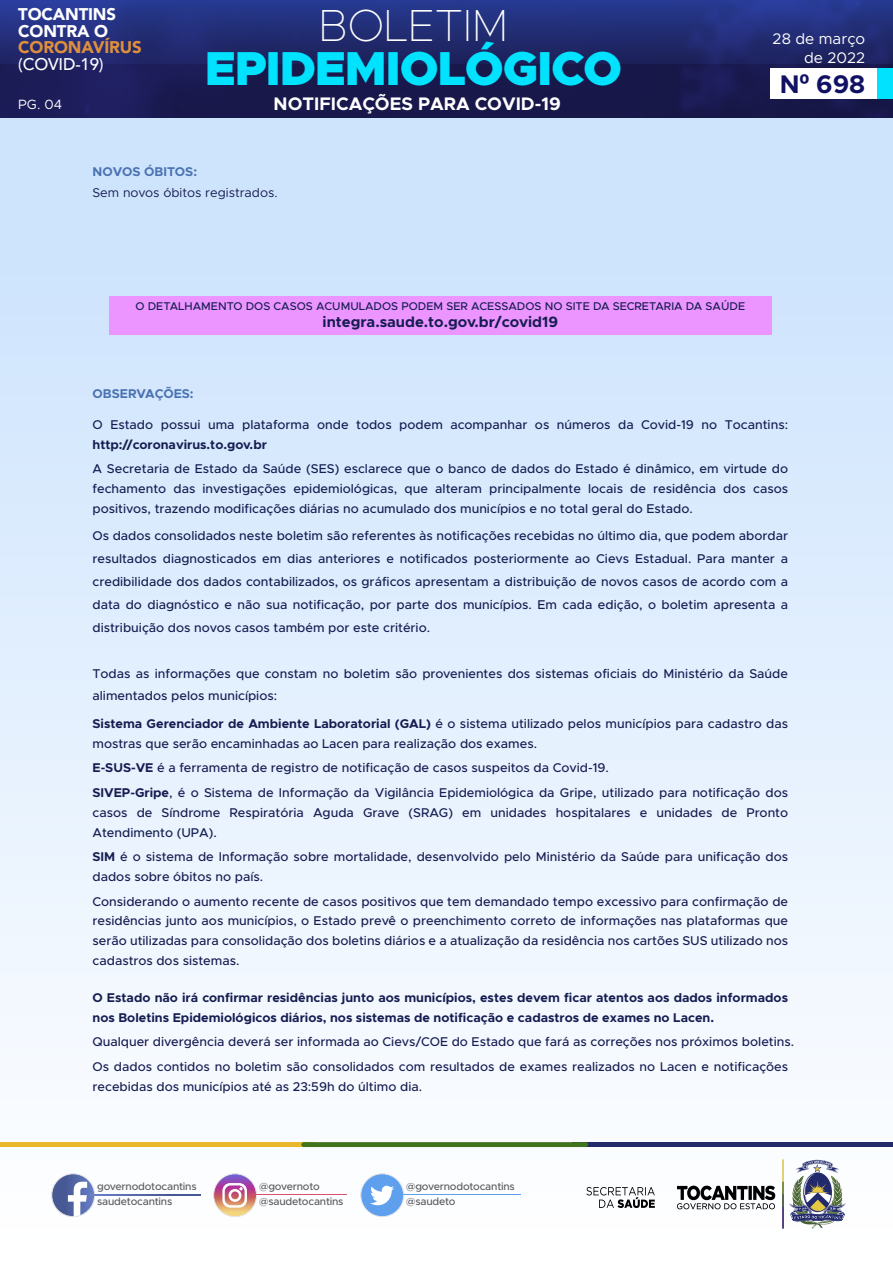
<style>
.page{position:relative;width:893px;height:1263px;background:#fff}
.page>*{position:absolute;margin:0;border:0;box-sizing:border-box;transform-origin:0 0}
.t1{font:900 47.85px "Metropolis";letter-spacing:-.025em;color:#00e2fe}
.t2{font:100 45.15px "Metropolis";color:#fff}
.t3{font:700 25.65px "Metropolis";color:#111163}
.t4{font:700 18.15px "Metropolis";color:#fff}
.t5{font:900 16.8px/16.8px "Avenir";letter-spacing:-.01em;color:#fff}
.t6{font:900 16.8px "Avenir";letter-spacing:-.01em;color:#de8f3d}
.t7{font:500 16.8px "Avenir";letter-spacing:-.01em;color:#fff}
.t8{font:15.3px/18.5px "Metropolis";color:#fff;text-align:right}
.t9{font:700 15px "Metropolis";color:#161d51}
.t10{font:13.5px "Metropolis";color:#fff}
.t11{font:500 12.75px/19.8px "Metropolis";color:#161d51}
.t12{font:700 12.75px/19.8px "Metropolis";color:#161d51}
.t13{font:12.75px "Metropolis";color:#161d51}
.t14{font:700 12.75px "Metropolis";color:#4a72b2}
.t15{font:500 11.25px "Metropolis";color:#161d51}
.t16{font:500 10.65px/15px "Metropolis";letter-spacing:-.02em;color:#5b5b5f}
.s1{font-family:"Arial"}
.s2{font-weight:700}
</style>
<div class="page">
<div style="left:0;top:0;width:893px;height:1240px;background:linear-gradient(to bottom,#c3defc,#fefeff)"></div>
<div style="left:0;top:1142px;width:314px;height:5px;background:#eab82b"></div>
<div style="left:572px;top:1142px;width:321px;height:5px;background:#232a6c"></div>
<div style="left:301px;top:1142px;width:287px;height:5px;background:#42741e;border-radius:2px"></div>
<svg style="left:789px;top:1160px;width:56px;height:68px"></svg>
<hr style="left:782px;top:1194px;width:2px;height:35px;background:#16004f">
<hr style="left:782px;top:1159px;width:2px;height:35px;background:#dbbe40">
<hr style="left:782px;top:1181px;width:2px;height:26px;background:#5a7639">
<svg style="left:586px;top:1185px;width:189px;height:24px"></svg>
<svg style="left:214px;top:1174px;width:42px;height:43px"></svg>
<div style="left:213px;top:1173px;width:44px;height:44px;border:1px solid #e4e4e4;border-radius:50%"></div>
<svg style="left:222px;top:1183px;width:25px;height:24px"></svg>
<div style="left:361px;top:1174px;width:43px;height:43px;background:#5e9fee;border-radius:50%"></div>
<div style="left:360px;top:1173px;width:44px;height:44px;border:1px solid #e4e4e4;border-radius:50%"></div>
<svg style="left:370px;top:1186px;width:24px;height:19px"></svg>
<svg style="left:52px;top:1174px;width:43px;height:43px"></svg>
<div style="left:51px;top:1173px;width:44px;height:44px;border:1px solid #e4e4e4;border-radius:50%"></div>
<svg style="left:68px;top:1181px;width:19px;height:36px"></svg>
<svg style="left:91px;top:1194px;width:110px;height:1px"></svg>
<hr style="left:252px;top:1194px;width:94px;height:1px;background:#db4e6c">
<hr style="left:398px;top:1194px;width:122px;height:1px;background:#5e9fee">
<img style="left:0;top:63px;width:893px;height:55px">
<div style="left:0;top:0;width:893px;height:63px;background:linear-gradient(to bottom,#283b94,#1e225c)"></div>
<div style="left:771px;top:69px;width:122px;height:30px;background:#fff"></div>
<div style="left:877px;top:69px;width:16px;height:30px;background:#00e2fe"></div>
<div style="left:109px;top:296px;width:662px;height:38px;background:#ec94ff"></div>
<h3 class="t5" style="left:18px;top:5px;width:99px">TOCANTINS<br>CONTRA O</h3>
<h3 class="t6" style="left:18px;top:37px;width:125px">CORONAVÍRUS</h3>
<h3 class="t7" style="left:18px;top:52px;width:87px">(COVID-19)</h3>
<p class="t10" style="left:18px;top:96px;width:45px">PG. 04</p>
<h2 class="t2" style="left:318px;top:-2px;width:192px">BOLETIM</h2>
<h1 class="t1" style="left:205px;top:38px;width:419px">EPIDEMIOLÓGICO</h1>
<h3 class="t4" style="left:274px;top:93px;width:289px">NOTIFICAÇÕES PARA COVID-19</h3>
<p class="t14" style="left:92px;top:163px;width:106px">NOVOS ÓBITOS:</p>
<p class="t13" style="left:92px;top:185px;width:187px">Sem novos óbitos registrados.</p>
<p class="t8" style="left:773px;top:30px;width:94px">28 de março de 2022</p>
<h3 class="t3" style="left:780px;top:68px;width:87px">N<span class="s1">º</span> 698</h3>
<p class="t15" style="left:135px;top:299px;width:611px">O DETALHAMENTO DOS CASOS ACUMULADOS PODEM SER ACESSADOS NO SITE DA SECRETARIA DA SAÚDE</p>
<p class="t9" style="left:323px;top:312px;width:237px">integra.saude.to.gov.br/covid19</p>
<p class="t14" style="left:92px;top:385px;width:103px">OBSERVAÇÕES:</p>
<p class="t11" style="left:92px;top:415px;width:697px">O Estado possui uma plataforma onde todos podem acompanhar os números da Covid-19 no Tocantins:</p>
<p class="t12" style="left:92px;top:434px;width:176px">http://coronavirus.to.gov.br</p>
<p class="t11" style="left:92px;top:459px;width:697px;text-align:justify">A Secretaria de Estado da Saúde (SES) esclarece que o banco de dados do Estado é dinâmico, em virtude do fechamento das investigações epidemiológicas, que alteram principalmente locais de residência dos casos positivos, trazendo modificações diárias no acumulado dos municípios e no total geral do Estado.</p>
<p class="t11" style="left:92px;top:525px;width:697px;line-height:22.8px;text-align:justify">Os dados consolidados neste boletim são referentes às notificações recebidas no último dia, que podem abordar resultados diagnosticados em dias anteriores e notificados posteriormente ao Cievs Estadual. Para manter a credibilidade dos dados contabilizados, os gráficos apresentam a distribuição de novos casos de acordo com a data do diagnóstico e não sua notificação, por parte dos municípios. Em cada edição, o boletim apresenta a distribuição dos novos casos também por este critério.</p>
<p class="t11" style="left:92px;top:662px;width:697px;line-height:22.8px">Todas as informações que constam no boletim são provenientes dos sistemas oficiais do Ministério da Saúde alimentados pelos municípios:</p>
<p class="t11" style="left:92px;top:714px;width:697px"><span class="s2">Sistema Gerenciador de Ambiente Laboratorial (GAL)</span> é o sistema utilizado pelos municípios para cadastro das mostras que serão encaminhadas ao Lacen para realização dos exames.</p>
<p class="t11" style="left:92px;top:756px;width:697px;line-height:24.6px"><span class="s2">E-SUS-VE</span> é a ferramenta de registro de notificação de casos suspeitos da Covid-19.<br><span class="s2">SIVEP-Gripe</span>, é o Sistema de Informação da Vigilância Epidemiológica da Gripe, utilizado para notificação dos</p>
<p class="t11" style="left:92px;top:802px;width:697px">casos de Síndrome Respiratória Aguda Grave (SRAG) em unidades hospitalares e unidades de Pronto<br>Atendimento (UPA).</p>
<p class="t11" style="left:92px;top:847px;width:697px"><span class="s2">SIM</span> é o sistema de Informação sobre mortalidade, desenvolvido pelo Ministério da Saúde para unificação dos dados sobre óbitos no país.</p>
<p class="t11" style="left:92px;top:891px;width:697px;text-align:justify">Considerando o aumento recente de casos positivos que tem demandado tempo excessivo para confirmação de residências junto aos municípios, o Estado prevê o preenchimento correto de informações nas plataformas que serão utilizadas para consolidação dos boletins diários e a atualização da residência nos cartões SUS utilizado nos cadastros dos sistemas.</p>
<p class="t12" style="left:92px;top:988px;width:697px">O Estado não irá confirmar residências junto aos municípios, estes devem ficar atentos aos dados informados nos Boletins Epidemiológicos diários, nos sistemas de notificação e cadastros de exames no Lacen.</p>
<p class="t11" style="left:92px;top:1030px;width:703px;line-height:24.6px">Qualquer divergência deverá ser informada ao Cievs/COE do Estado que fará as correções nos próximos boletins.<br>Os dados contidos no boletim são consolidados com resultados de exames realizados no Lacen e notificações</p>
<p class="t11" style="left:92px;top:1076px;width:331px">recebidas dos municípios até as 23:59h do último dia.</p>
<p class="t16" style="left:97px;top:1179px;width:101px">governodotocantins saudetocantins</p>
<p class="t16" style="left:259px;top:1179px;width:86px">@governoto @saudetocantins</p>
<p class="t16" style="left:406px;top:1179px;width:110px">@governodotocantins @saudeto</p>
</div>
